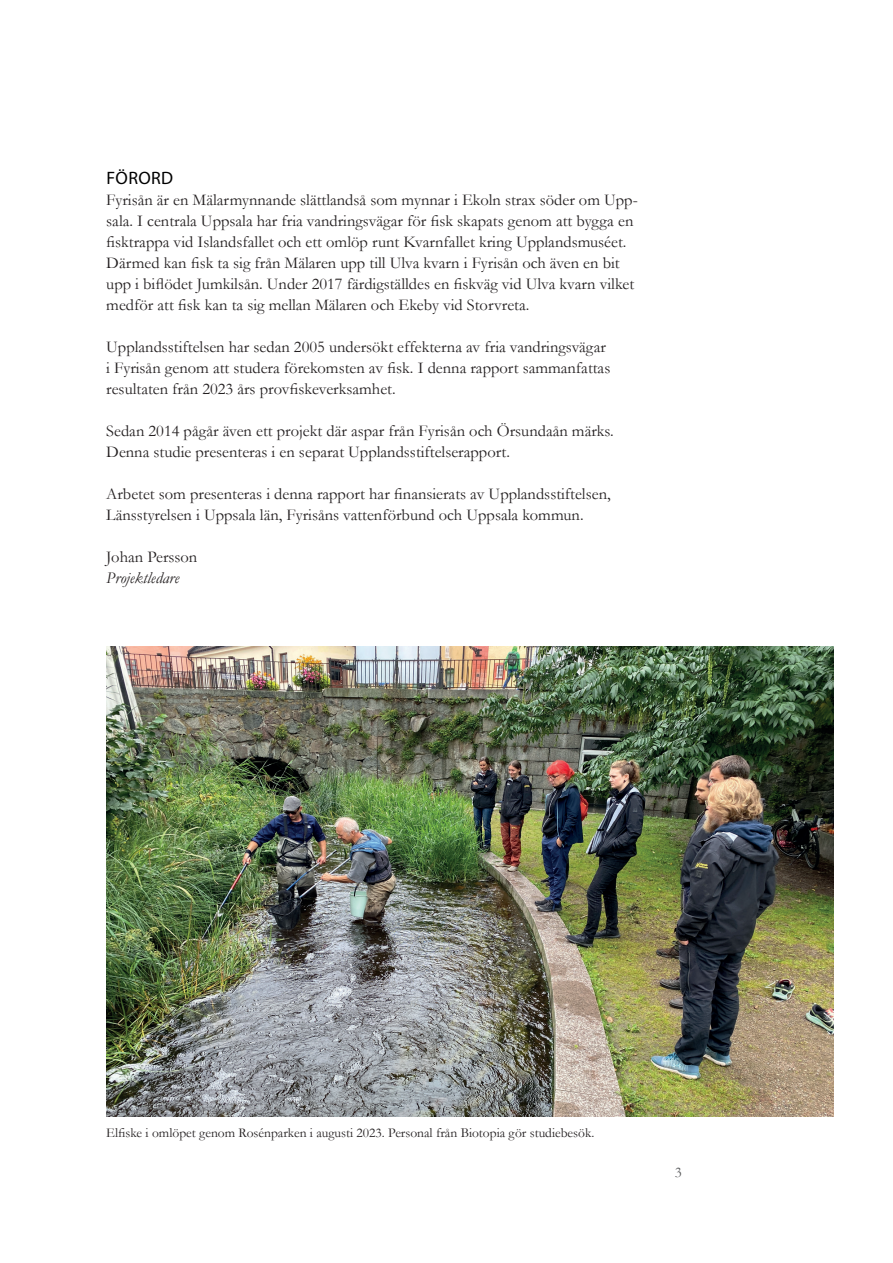
<style>
.page{position:relative;width:893px;height:1263px;background:#fff}
.page>*{position:absolute;margin:0;border:0;box-sizing:border-box;transform-origin:0 0}
.t1{font:18px "Myriad Pro";letter-spacing:.02em;color:#000001}
.t2{font:16.5px/21px "Garamond";color:#231f20}
.t3{font:italic 16.5px "Garamond";color:#231f20}
.t4{font:15px "Garamond";color:#57585a}
.t5{font:13.5px "Garamond";color:#231f20}
</style>
<div class="page">
<img style="left:106px;top:647px;width:727px;height:469px">
<p class="t1" style="left:106px;top:167px;width:68px">FÖRORD</p>
<p class="t2" style="left:106px;top:189px;width:533px">Fyrisån är en Mälarmynnande slättlandså som mynnar i Ekoln strax söder om Upp&shy;sala. I centrala Uppsala har fria vandringsvägar för fisk skapats genom att bygga en fisktrappa vid Islandsfallet och ett omlöp runt Kvarnfallet kring Upplandsmuséet.<br>Därmed kan fisk ta sig från Mälaren upp till Ulva kvarn i Fyrisån och även en bit upp i biflödet Jumkilsån. Under 2017 färdigställdes en fiskväg vid Ulva kvarn vilket medför att fisk kan ta sig mellan Mälaren och Ekeby vid Storvreta.</p>
<p class="t2" style="left:106px;top:336px;width:506px">Upplandsstiftelsen har sedan 2005 undersökt effekterna av fria vandringsvägar i Fyrisån genom att studera förekomsten av fisk. I denna rapport sammanfattas resultaten från 2023 års provfiskeverksamhet.</p>
<p class="t2" style="left:106px;top:420px;width:509px">Sedan 2014 pågår även ett projekt där aspar från Fyrisån och Örsundaån märks.<br>Denna studie presenteras i en separat Upplandsstiftelserapport.</p>
<p class="t2" style="left:106px;top:483px;width:506px">Arbetet som presenteras i denna rapport har finansierats av Upplandsstiftelsen,<br>Länsstyrelsen i Uppsala län, Fyrisåns vattenförbund och Uppsala kommun.</p>
<p class="t2" style="left:106px;top:546px;width:93px">Johan Persson</p>
<p class="t3" style="left:106px;top:568px;width:75px">Projektledare</p>
<p class="t5" style="left:106px;top:1124px;width:490px">Elfiske i omlöpet genom Rosénparken i augusti 2023. Personal från Biotopia gör studiebesök.</p>
<p class="t4" style="left:675px;top:1163px;width:9px">3</p>
</div>
